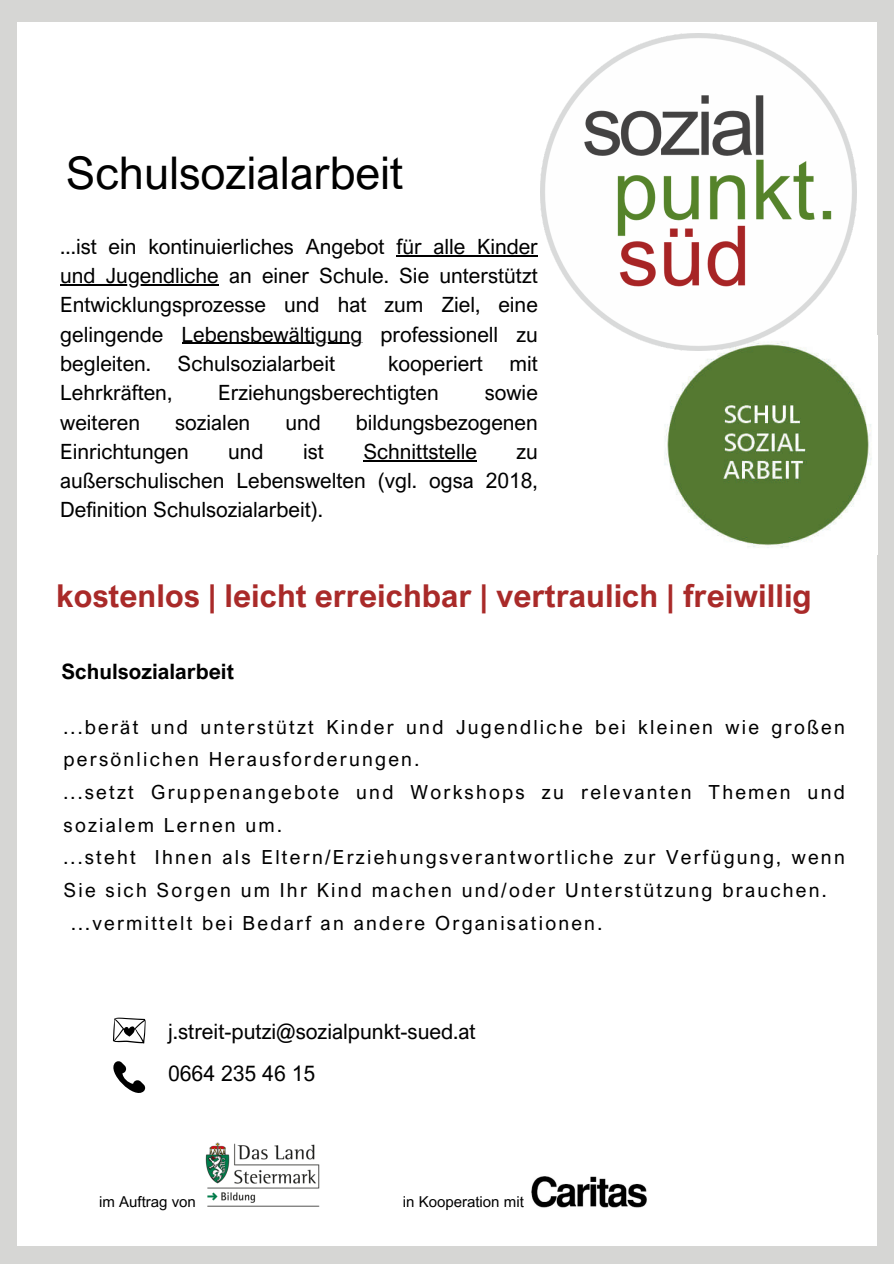
<style>
.page{position:relative;width:894px;height:1264px;background:#fff}
.page>*{position:absolute;margin:0;border:0;box-sizing:border-box;transform-origin:0 0}
.t1{font:45px "Arial Nova";color:#000}
.t2{font:700 31.5px "Arial Nova";color:#a92a29}
.t3{font:21.15px "Arial Nova";color:#000}
.t4{font:700 21.15px "Arial Nova";color:#000}
.t5{font:21px/29.2px "Arial Nova";color:#000;text-align:justify}
.t6{font:19.5px/32.7px "Arial Nova";letter-spacing:.115em;color:#000}
.t7{font:15px "Arial MT Pro";color:#000}
</style>
<div class="page">
<div style="left:0;top:0;width:893px;height:21px;background:#d6d6d4"></div>
<div style="left:0;top:1246px;width:893px;height:17px;background:#d6d6d4"></div>
<div style="left:0;top:0;width:17px;height:1263px;background:#d6d6d4"></div>
<div style="left:877px;top:0;width:16px;height:1263px;background:#d6d6d4"></div>
<svg style="left:113px;top:1061px;width:32px;height:32px"></svg>
<svg style="left:113px;top:1017px;width:32px;height:26px"></svg>
<img style="left:664px;top:350px;width:208px;height:198px">
<img style="left:540px;top:33px;width:316px;height:317px">
<img style="left:205px;top:1142px;width:115px;height:65px">
<img style="left:531px;top:1176px;width:116px;height:32px">
<hr style="left:396px;top:255px;width:141px;height:1px;background:#000">
<hr style="left:60px;top:284px;width:159px;height:1px;background:#000">
<hr style="left:181px;top:343px;width:181px;height:1px;background:#000">
<hr style="left:363px;top:460px;width:114px;height:1px;background:#000">
<p class="t1" style="left:66px;top:144px;width:339px">Schulsozialarbeit</p>
<p class="t5" style="left:60px;top:231px;width:479px">...ist ein kontinuierliches Angebot für alle Kinder und Jugendliche an einer Schule. Sie unterstützt Entwicklungsprozesse und hat zum Ziel, eine gelingende Lebensbewältigung professionell zu begleiten.</p>
<p class="t5" style="left:177px;top:348px;width:159px">Schulsozialarbeit</p>
<p class="t5" style="left:388px;top:348px;width:96px">kooperiert</p>
<p class="t5" style="left:509px;top:348px;width:30px">mit</p>
<p class="t5" style="left:60px;top:378px;width:113px">Lehrkräften,</p>
<p class="t5" style="left:218px;top:378px;width:222px">Erziehungsberechtigten</p>
<p class="t5" style="left:484px;top:378px;width:55px">sowie</p>
<p class="t5" style="left:60px;top:407px;width:81px">weiteren</p>
<p class="t5" style="left:175px;top:407px;width:76px">sozialen</p>
<p class="t5" style="left:285px;top:407px;width:37px">und</p>
<p class="t5" style="left:356px;top:407px;width:183px">bildungsbezogenen</p>
<p class="t5" style="left:60px;top:436px;width:130px">Einrichtungen</p>
<p class="t5" style="left:228px;top:436px;width:37px">und</p>
<p class="t5" style="left:303px;top:436px;width:22px">ist</p>
<p class="t5" style="left:363px;top:436px;width:115px">Schnittstelle</p>
<p class="t5" style="left:60px;top:436px;width:479px;text-indent:456px">zu außerschulischen Lebenswelten (vgl. ogsa 2018, Definition Schulsozialarbeit).</p>
<p class="t2" style="left:56px;top:576px;width:756px">kostenlos | leicht erreichbar | vertraulich | freiwillig</p>
<p class="t4" style="left:61px;top:658px;width:174px">Schulsozialarbeit</p>
<p class="t6" style="left:63px;top:710px;width:782px">...berät und unterstützt Kinder und Jugendliche bei kleinen wie großen persönlichen Herausforderungen.</p>
<p class="t6" style="left:63px;top:775px;width:782px">...setzt Gruppenangebote und Workshops zu relevanten Themen und sozialem Lernen um.</p>
<p class="t6" style="left:63px;top:840px;width:782px">...steht Ihnen als Eltern/Erziehungsverantwortliche zur Verfügung, wenn<br>Sie sich Sorgen um Ihr Kind machen und/oder Unterstützung brauchen.</p>
<p class="t6" style="left:71px;top:905px;width:532px">...vermittelt bei Bedarf an andere Organisationen.</p>
<p class="t3" style="left:168px;top:1017px;width:309px">j.streit-putzi@sozialpunkt-sued.at</p>
<p class="t3" style="left:168px;top:1060px;width:149px">0664 235 46 15</p>
<p class="t7" style="left:99px;top:1195px;width:98px">im Auftrag von</p>
<p class="t7" style="left:402px;top:1195px;width:122px">in Kooperation mit</p>
</div>
